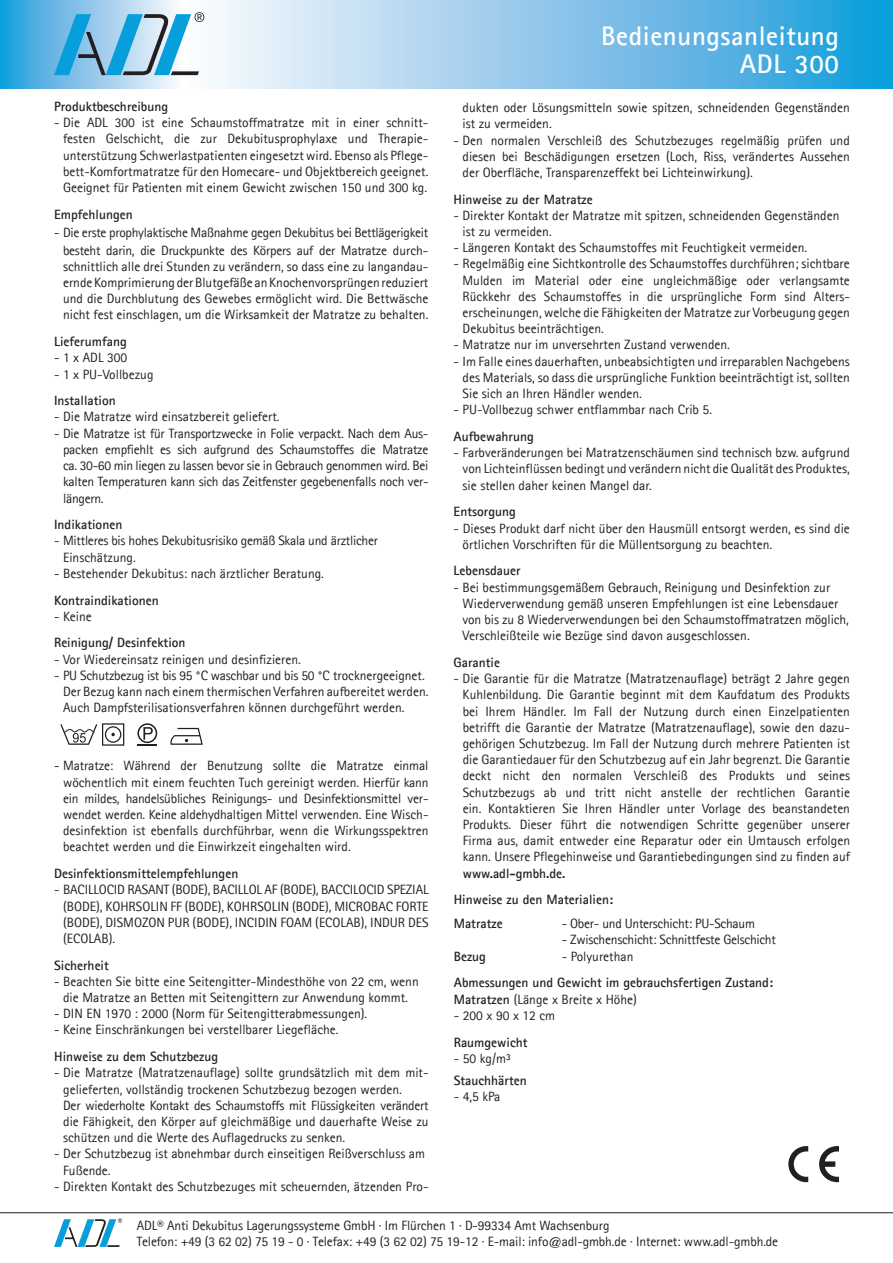
<style>
.page{position:relative;width:893px;height:1263px;background:#fff}
.page>*{position:absolute;margin:0;border:0;box-sizing:border-box;transform-origin:0 0}
.t1{font:700 27px/28.5px "Agfa Rotis Sans Serif";letter-spacing:.02em;color:#fff;text-align:right}
.t2{font:13.5px/16.2px "Agfa Rotis Sans Serif";color:#231f20;text-align:justify}
.t3{font:700 13.5px/26.7px "Agfa Rotis Sans Serif";color:#231f20}
.t4{font:13.5px/18px "Agfa Rotis Sans Serif";letter-spacing:-.02em;color:#231f20;text-align:right}
.s1{font-weight:400}
</style>
<div class="page">
<svg style="left:0;top:0;width:182px;height:88px;background:#6cbce6"></svg>
<svg style="left:182px;top:0;width:711px;height:88px;background:#8bc8eb"></svg>
<hr style="left:0;top:1212px;width:893px;height:1px;background:#231f20">
<svg style="left:54px;top:1218px;width:68px;height:29px"></svg>
<svg style="left:788px;top:1146px;width:20px;height:36px"></svg>
<svg style="left:819px;top:1146px;width:20px;height:36px"></svg>
<svg style="left:60px;top:723px;width:64px;height:23px"></svg>
<svg style="left:137px;top:723px;width:20px;height:20px"></svg>
<hr style="left:137px;top:744px;width:20px;height:2px;background:#231f20">
<svg style="left:170px;top:728px;width:33px;height:17px"></svg>
<svg style="left:54px;top:12px;width:150px;height:63px;background:#7bbada"></svg>
<p class="t3" style="left:54px;top:93px;width:116px">Produktbeschreibung</p>
<p class="t2" style="left:63px;top:114px;width:367px;text-indent:-9px">- Die ADL 300 ist eine Schaumstoffmatratze mit in einer schnitt&shy;festen Gelschicht, die zur Dekubitusprophylaxe und Therapie&shy;unterstützung Schwerlastpatienten eingesetzt wird. Ebenso als Pflege&shy;bett-Komfortmatratze für den Homecare- und Objektbereich geeignet.<br>Geeignet für Patienten mit einem Gewicht zwischen 150 und 300 kg.</p>
<p class="t3" style="left:54px;top:200px;width:80px">Empfehlungen</p>
<p class="t4" style="left:54px;top:223px;width:376px">- Die erste prophylaktische Maßnahme gegen Dekubitus bei Bettlägerigkeit besteht darin, die Druckpunkte des Körpers auf der Matratze durch-</p>
<p class="t2" style="left:63px;top:258px;width:367px">schnittlich alle drei Stunden zu verändern, so dass eine zu langandau&shy;ernde Komprimierung der Blutgefäße an Knochenvorsprüngen reduziert und die Durchblutung des Gewebes ermöglicht wird. Die Bettwäsche nicht fest einschlagen, um die Wirksamkeit der Matratze zu behalten.</p>
<p class="t3" style="left:54px;top:328px;width:74px">Lieferumfang</p>
<p class="t2" style="left:54px;top:350px;width:75px">- 1 x ADL 300</p>
<p class="t2" style="left:54px;top:366px;width:101px">- 1 x PU-Vollbezug</p>
<p class="t3" style="left:54px;top:387px;width:63px">Installation</p>
<p class="t2" style="left:54px;top:409px;width:227px">- Die Matratze wird einsatzbereit geliefert.</p>
<p class="t2" style="left:63px;top:425px;width:367px;text-indent:-9px">- Die Matratze ist für Transportzwecke in Folie verpackt. Nach dem Aus&shy;packen empfiehlt es sich aufgrund des Schaumstoffes die Matratze ca. 30-60 min liegen zu lassen bevor sie in Gebrauch genommen wird. Bei kalten Temperaturen kann sich das Zeitfenster gegebenenfalls noch ver&shy;längern.</p>
<p class="t3" style="left:54px;top:511px;width:70px">Indikationen</p>
<p class="t4" style="left:63px;top:533px;width:316px;line-height:16.2px;text-align:left;text-indent:-9px">- Mittleres bis hohes Dekubitusrisiko gemäß Skala und ärztlicher<br>Einschätzung.</p>
<p class="t2" style="left:54px;top:565px;width:271px">- Bestehender Dekubitus: nach ärztlicher Beratung.</p>
<p class="t3" style="left:54px;top:586px;width:106px">Kontraindikationen</p>
<p class="t2" style="left:54px;top:608px;width:39px">- Keine</p>
<p class="t3" style="left:54px;top:629px;width:133px">Reinigung/ Desinfektion</p>
<p class="t2" style="left:54px;top:651px;width:248px">- Vor Wiedereinsatz reinigen und desinfizieren.</p>
<p class="t2" style="left:63px;top:667px;width:367px;text-align:left;text-indent:-9px">- PU Schutzbezug ist bis 95 °C waschbar und bis 50 °C trocknergeeignet.<br>Der Bezug kann nach einem thermischen Verfahren aufbereitet werden.<br>Auch Dampfsterilisationsverfahren können durchgeführt werden.</p>
<p class="t2" style="left:63px;top:758px;width:367px;text-indent:-9px">- Matratze: Während der Benutzung sollte die Matratze einmal wöchentlich mit einem feuchten Tuch gereinigt werden. Hierfür kann ein mildes, handelsübliches Reinigungs- und Desinfektionsmittel ver&shy;wendet werden. Keine aldehydhaltigen Mittel verwenden. Eine Wisch&shy;desinfektion ist ebenfalls durchführbar, wenn die Wirkungsspektren beachtet werden und die Einwirkzeit eingehalten wird.</p>
<p class="t3" style="left:54px;top:860px;width:186px">Desinfektionsmittelempfehlungen</p>
<p class="t2" style="left:63px;top:881px;width:367px;text-indent:-9px">- BACILLOCID RASANT (BODE), BACILLOL AF (BODE), BACCILOCID SPEZIAL (BODE), KOHRSOLIN FF (BODE), KOHRSOLIN (BODE), MICROBAC FORTE (BODE), DISMOZON PUR (BODE), INCIDIN FOAM (ECOLAB), INDUR DES (ECOLAB).</p>
<p class="t3" style="left:54px;top:951px;width:56px">Sicherheit</p>
<p class="t2" style="left:54px;top:973px;width:366px;text-align:center">- Beachten Sie bitte eine Seitengitter-Mindesthöhe von 22 cm, wenn die Matratze an Betten mit Seitengittern zur Anwendung kommt.</p>
<p class="t2" style="left:54px;top:1005px;width:315px">- DIN EN 1970 : 2000 (Norm für Seitengitterabmessungen).</p>
<p class="t2" style="left:54px;top:1022px;width:286px">- Keine Einschränkungen bei verstellbarer Liegefläche.</p>
<p class="t3" style="left:54px;top:1043px;width:165px">Hinweise zu dem Schutzbezug</p>
<p class="t2" style="left:63px;top:1064px;width:367px;text-align:left;text-indent:-9px">- Die Matratze (Matratzenauflage) sollte grundsätzlich mit dem mit&shy;gelieferten, vollständig trockenen Schutzbezug bezogen werden.<br>Der wiederholte Kontakt des Schaumstoffs mit Flüssigkeiten verändert die Fähigkeit, den Körper auf gleichmäßige und dauerhafte Weise zu schützen und die Werte des Auflagedrucks zu senken.</p>
<p class="t2" style="left:63px;top:1145px;width:363px;text-indent:-9px">- Der Schutzbezug ist abnehmbar durch einseitigen Reißverschluss am<br>Fußende.</p>
<p class="t2" style="left:54px;top:1178px;width:376px">- Direkten Kontakt des Schutzbezuges mit scheuernden, ätzenden Pro-</p>
<h1 class="t1" style="left:601px;top:21px;width:239px">Bedienungsanleitung<br>ADL 300</h1>
<p class="t2" style="left:462px;top:99px;width:389px">dukten oder Lösungsmitteln sowie spitzen, schneidenden Gegenständen ist zu vermeiden.</p>
<p class="t2" style="left:462px;top:132px;width:389px;text-indent:-9px">- Den normalen Verschleiß des Schutzbezuges regelmäßig prüfen und diesen bei Beschädigungen ersetzen (Loch, Riss, verändertes Aussehen der Oberfläche, Transparenzeffekt bei Lichteinwirkung).</p>
<p class="t3" style="left:454px;top:185px;width:141px">Hinweise zu der Matratze</p>
<p class="t2" style="left:463px;top:207px;width:378px;text-indent:-9px">- Direkter Kontakt der Matratze mit spitzen, schneidenden Gegenständen ist zu vermeiden.</p>
<p class="t2" style="left:454px;top:239px;width:355px">- Längeren Kontakt des Schaumstoffes mit Feuchtigkeit vermeiden.</p>
<p class="t2" style="left:463px;top:256px;width:389px;text-indent:-9px">- Regelmäßig eine Sichtkontrolle des Schaumstoffes durchführen; sichtbare Mulden im Material oder eine ungleichmäßige oder verlangsamte Rückkehr des Schaumstoffes in die ursprüngliche Form sind Alters&shy;erscheinungen, welche die Fähigkeiten der Matratze zur Vorbeugung gegen Dekubitus beeinträchtigen.</p>
<p class="t2" style="left:454px;top:337px;width:278px">- Matratze nur im unversehrten Zustand verwenden.</p>
<p class="t2" style="left:463px;top:353px;width:389px;text-indent:-9px">- Im Falle eines dauerhaften, unbeabsichtigten und irreparablen Nachgebens des Materials, so dass die ursprüngliche Funktion beeinträchtigt ist, sollten Sie sich an Ihren Händler wenden.</p>
<p class="t2" style="left:454px;top:401px;width:260px">- PU-Vollbezug schwer entflammbar nach Crib 5.</p>
<p class="t3" style="left:454px;top:423px;width:82px">Aufbewahrung</p>
<p class="t2" style="left:463px;top:444px;width:389px;text-indent:-9px">- Farbveränderungen bei Matratzenschäumen sind technisch bzw. aufgrund von Lichteinflüssen bedingt und verändern nicht die Qualität des Produktes, sie stellen daher keinen Mangel dar.</p>
<p class="t3" style="left:454px;top:498px;width:64px">Entsorgung</p>
<p class="t2" style="left:463px;top:520px;width:389px;text-indent:-9px">- Dieses Produkt darf nicht über den Hausmüll entsorgt werden, es sind die örtlichen Vorschriften für die Müllentsorgung zu beachten.</p>
<p class="t3" style="left:454px;top:557px;width:68px">Lebensdauer</p>
<p class="t2" style="left:463px;top:579px;width:388px;text-align:left;text-indent:-9px">- Bei bestimmungsgemäßem Gebrauch, Reinigung und Desinfektion zur Wiederverwendung gemäß unseren Empfehlungen ist eine Lebensdauer von bis zu 8 Wiederverwendungen bei den Schaumstoffmatratzen möglich, Verschleißteile wie Bezüge sind davon ausgeschlossen.</p>
<p class="t3" style="left:454px;top:649px;width:48px">Garantie</p>
<p class="t2" style="left:463px;top:670px;width:389px;text-indent:-9px">- Die Garantie für die Matratze (Matratzenauflage) beträgt 2 Jahre gegen Kuhlenbildung. Die Garantie beginnt mit dem Kaufdatum des Produkts bei Ihrem Händler. Im Fall der Nutzung durch einen Einzelpatienten betrifft die Garantie der Matratze (Matratzenauflage), sowie den dazu&shy;gehörigen Schutzbezug. Im Fall der Nutzung durch mehrere Patienten ist die Garantiedauer für den Schutzbezug auf ein Jahr begrenzt. Die Garantie deckt nicht den normalen Verschleiß des Produkts und seines Schutzbezugs ab und tritt nicht anstelle der rechtlichen Garantie ein. Kontaktieren Sie Ihren Händler unter Vorlage des beanstandeten Produkts. Dieser führt die notwendigen Schritte gegenüber unserer Firma aus, damit entweder eine Reparatur oder ein Umtausch erfolgen kann. Unsere Pflegehinweise und Garantiebedingungen sind zu finden auf</p>
<p class="t3" style="left:454px;top:859px;width:161px;text-indent:9px">www.adl-gmbh.de.<br>Hinweise zu den Materialien:</p>
<p class="t3" style="left:454px;top:910px;width:50px">Matratze</p>
<p class="t4" style="left:562px;top:915px;width:195px">- Ober- und Unterschicht: PU-Schaum</p>
<p class="t4" style="left:562px;top:931px;width:216px">- Zwischenschicht: Schnittfeste Gelschicht</p>
<p class="t3" style="left:454px;top:942px;width:34px">Bezug</p>
<p class="t2" style="left:562px;top:948px;width:73px">- Polyurethan</p>
<p class="t3" style="left:454px;top:974px;width:321px;line-height:16.2px">Abmessungen und Gewicht im gebrauchsfertigen Zustand:<br>Matratzen <span class="s1">(Länge x Breite x Höhe)</span></p>
<p class="t2" style="left:454px;top:1007px;width:103px">- 200 x 90 x 12 cm</p>
<p class="t3" style="left:454px;top:1028px;width:75px">Raumgewicht</p>
<p class="t2" style="left:454px;top:1050px;width:58px">- 50 kg/m³</p>
<p class="t3" style="left:454px;top:1067px;width:75px">Stauchhärten</p>
<p class="t2" style="left:454px;top:1089px;width:48px">- 4,5 kPa</p>
<p class="t2" style="left:137px;top:1217px;width:643px">ADL® Anti Dekubitus Lagerungssysteme GmbH · Im Flürchen 1 · D-99334 Amt Wachsenburg<br>Telefon: +49 (3 62 02) 75 19 - 0 · Telefax: +49 (3 62 02) 75 19-12 · E-mail: info@adl-gmbh.de · Internet: www.adl-gmbh.de</p>
</div>
